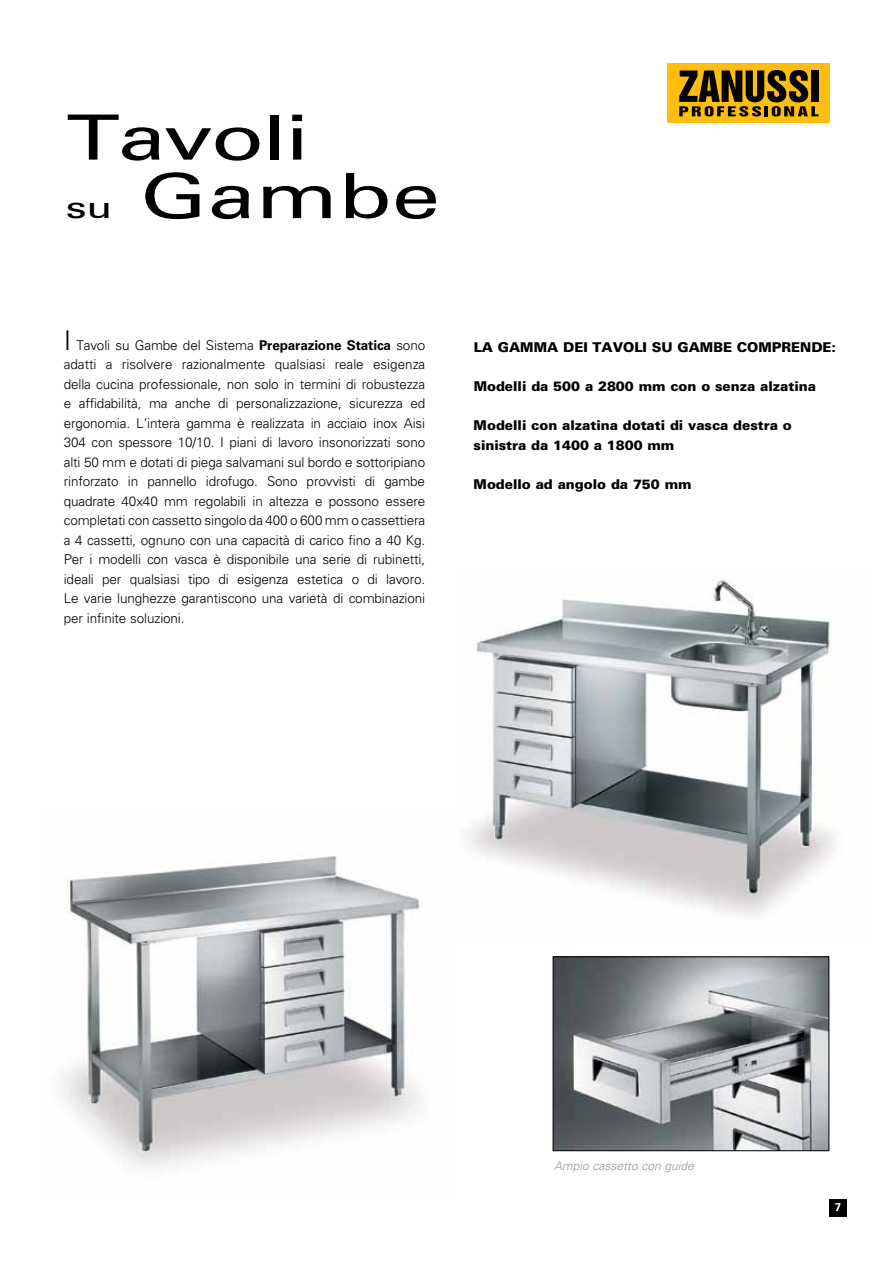
<style>
.page{position:relative;width:893px;height:1263px;background:#fff}
.page>*{position:absolute;margin:0;border:0;box-sizing:border-box;transform-origin:0 0}
.t1{font:62.4px/58.5px "Univers LT Std";letter-spacing:-.02em;color:#000;scale:1.4 1}
.t2{font:300 13.5px/19.5px "Univers LT Std";letter-spacing:-.01em;color:#000;text-align:justify}
.t3{font:900 13.5px/19.5px "Univers LT Std";letter-spacing:-.005em;color:#000}
.t4{font:italic 300 12px "Univers LT Std";color:#939598}
.t5{font:700 11.25px "Univers LT Std";color:#fff}
.s1{font-size:30px}
.s2{font-size:27px}
.s3{font-weight:700}
</style>
<div class="page">
<div style="left:829px;top:1199px;width:17px;height:17px;background:#000"></div>
<div style="left:668px;top:64px;width:162px;height:59px;background:#febe10"></div>
<svg style="left:679px;top:70px;width:140px;height:46px"></svg>
<img style="left:467px;top:577px;width:368px;height:339px">
<img style="left:61px;top:856px;width:360px;height:312px">
<img style="left:555px;top:958px;width:272px;height:191px">
<div style="left:553px;top:956px;width:276px;height:195px;border:1px solid #000"></div>
<h1 class="t1" style="left:66px;top:109px;width:269px">Tavoli<br><span class="s1">su</span> Gambe</h1>
<p class="t2" style="left:64px;top:335px;width:363px"><span class="s2">I</span> Tavoli su Gambe del Sistema <span class="s3">Preparazione Statica</span> sono adatti a risolvere razionalmente qualsiasi reale esigenza della cucina professionale, non solo in termini di robustezza e affidabilità, ma anche di personalizzazione, sicurezza ed ergonomia. L’intera gamma è realizzata in acciaio inox Aisi 304 con spessore 10/10. I piani di lavoro insonorizzati sono alti 50 mm e dotati di piega salvamani sul bordo e sottoripiano rinforzato in pannello idrofugo. Sono provvisti di gambe quadrate 40x40 mm regolabili in altezza e possono essere completati con cassetto singolo da 400 o 600 mm o cassettiera a 4 cassetti, ognuno con una capacità di carico fino a 40 Kg.<br>Per i modelli con vasca è disponibile una serie di rubinetti, ideali per qualsiasi tipo di esigenza estetica o di lavoro.<br>Le varie lunghezze garantiscono una varietà di combinazioni per infinite soluzioni.</p>
<p class="t3" style="left:474px;top:338px;width:364px">LA GAMMA DEI TAVOLI SU GAMBE COMPRENDE:</p>
<p class="t3" style="left:474px;top:377px;width:344px">Modelli da 500 a 2800 mm con o senza alzatina</p>
<p class="t3" style="left:474px;top:416px;width:320px">Modelli con alzatina dotati di vasca destra o sinistra da 1400 a 1800 mm</p>
<p class="t3" style="left:474px;top:474px;width:219px">Modello ad angolo da 750 mm</p>
<p class="t4" style="left:554px;top:1159px;width:141px">Ampio cassetto con guide</p>
<p class="t5" style="left:835px;top:1200px;width:8px">7</p>
</div>
